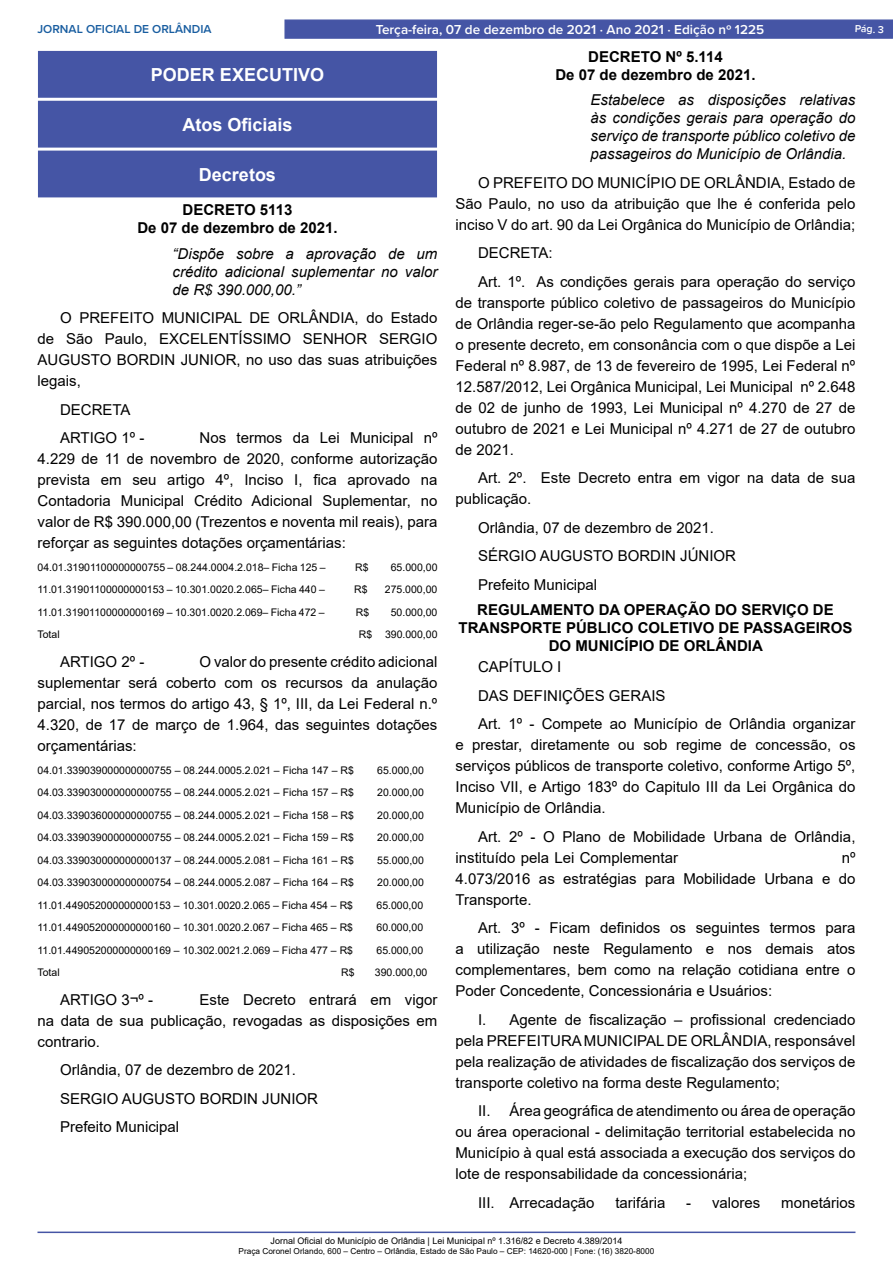
<style>
.page{position:relative;width:893px;height:1263px;background:#fff}
.page>*{position:absolute;margin:0;border:0;box-sizing:border-box;transform-origin:0 0}
.t1{font:700 18px "Arial";color:#fff}
._2_-_Corpo{font:15px/21px "Arial";color:#000;text-align:justify}
._3_-_Ementa{font:italic 15px/18px "Arial";color:#000;text-align:justify}
._1_-_Cabeçalho{font:700 15px/18px "Arial";color:#000;text-align:center}
.t2{font:600 13.5px "Proxima Nova";color:#fff}
.t3{font:600 12px "Proxima Nova";color:#185da0}
._8_-_Orçamento{font:10.5px "Arial";color:#000}
.t4{font:600 10.5px "Proxima Nova";color:#fff}
.t5{font:9px "Arial";color:#000}
.t6{font:8.25px "Arial";color:#000}
</style>
<div class="page">
<hr style="left:38px;top:1231px;width:817px;height:2px;background:#4555a5">
<div style="left:284px;top:19px;width:609px;height:20px;background:#4555a5;border:1px solid #4555a5"></div>
<div style="left:39px;top:51px;width:397px;height:46px;background:#4555a5"></div>
<div style="left:38px;top:51px;width:399px;height:47px;border:1px solid #4555a5"></div>
<div style="left:39px;top:101px;width:397px;height:46px;background:#4555a5"></div>
<div style="left:38px;top:101px;width:399px;height:47px;border:1px solid #4555a5"></div>
<div style="left:39px;top:151px;width:397px;height:46px;background:#4555a5"></div>
<p class="t3" style="left:38px;top:20px;width:176px">JORNAL OFICIAL DE ORLÂNDIA</p>
<p class="t2" style="left:376px;top:19px;width:390px">Terça-feira, 07 de dezembro de 2021 ⋅ Ano 2021 ⋅ Edição nº 1225</p>
<p class="t4" style="left:855px;top:21px;width:31px;rotate:2deg">Pág. 3</p>
<p class="t1" style="left:151px;top:62px;width:175px">PODER EXECUTIVO</p>
<p class="t1" style="left:182px;top:112px;width:112px">Atos Oficiais</p>
<p class="t1" style="left:199px;top:162px;width:79px">Decretos</p>
<p class="_1_-_Cabeçalho" style="left:183px;top:201px;width:111px">DECRETO 5113</p>
<p class="_1_-_Cabeçalho" style="left:137px;top:219px;width:202px">De 07 de dezembro de 2021.</p>
<p class="_3_-_Ementa" style="left:172px;top:245px;width:266px">“Dispõe sobre a aprovação de um crédito adicional suplementar no valor de R$ 390.000,00.”</p>
<p class="_2_-_Corpo" style="left:38px;top:308px;width:401px;text-indent:22px">O PREFEITO MUNICIPAL DE ORLÂNDIA, do Estado de São Paulo, EXCELENTÍSSIMO SENHOR SERGIO AUGUSTO BORDIN JUNIOR, no uso das suas atribuições legais,</p>
<p class="_2_-_Corpo" style="left:60px;top:399px;width:72px">DECRETA</p>
<p class="_2_-_Corpo" style="left:60px;top:428px;width:86px">ARTIGO 1º -</p>
<p class="_1_-_Cabeçalho" style="left:588px;top:48px;width:136px">DECRETO Nº 5.114</p>
<p class="_1_-_Cabeçalho" style="left:555px;top:66px;width:202px">De 07 de dezembro de 2021.</p>
<p class="_3_-_Ementa" style="left:590px;top:91px;width:266px">Estabelece as disposições relativas às condições gerais para operação do serviço de transporte público coletivo de passageiros do Município de Orlândia.</p>
<p class="_2_-_Corpo" style="left:455px;top:172px;width:401px;text-indent:22px">O PREFEITO DO MUNICÍPIO DE ORLÂNDIA, Estado de São Paulo, no uso da atribuição que lhe é conferida pelo inciso V do art. 90 da Lei Orgânica do Município de Orlândia;</p>
<p class="_2_-_Corpo" style="left:478px;top:242px;width:76px">DECRETA:</p>
<p class="_2_-_Corpo" style="left:455px;top:271px;width:401px;text-indent:22px">Art. 1º. As condições gerais para operação do serviço de transporte público coletivo de passageiros do Município de Orlândia reger-se-ão pelo Regulamento que acompanha o presente decreto, em consonância com o que dispõe a Lei Federal nº 8.987, de 13 de fevereiro de 1995, Lei Federal nº 12.587/2012, Lei Orgânica Municipal, Lei Municipal nº 2.648 de 02 de junho de 1993, Lei Municipal nº 4.270 de 27 de outubro de 2021 e Lei Municipal nº 4.271 de 27 de outubro de 2021.</p>
<p class="_2_-_Corpo" style="left:455px;top:467px;width:401px;text-indent:22px">Art. 2º. Este Decreto entra em vigor na data de sua publicação.</p>
<p class="_2_-_Corpo" style="left:478px;top:517px;width:237px">Orlândia, 07 de dezembro de 2021.</p>
<p class="_2_-_Corpo" style="left:478px;top:545px;width:260px">SÉRGIO AUGUSTO BORDIN JÚNIOR</p>
<p class="_2_-_Corpo" style="left:478px;top:574px;width:121px">Prefeito Municipal</p>
<p class="_1_-_Cabeçalho" style="left:458px;top:601px;width:395px">REGULAMENTO DA OPERAÇÃO DO SERVIÇO DE<br>TRANSPORTE PÚBLICO COLETIVO DE PASSAGEIROS<br>DO MUNICÍPIO DE ORLÂNDIA</p>
<p class="_2_-_Corpo" style="left:478px;top:656px;width:85px">CAPÍTULO I</p>
<p class="_2_-_Corpo" style="left:478px;top:685px;width:189px">DAS DEFINIÇÕES GERAIS</p>
<p class="_2_-_Corpo" style="left:455px;top:713px;width:401px;text-indent:22px">Art. 1º - Compete ao Município de Orlândia organizar e prestar, diretamente ou sob regime de concessão, os serviços públicos de transporte coletivo, conforme Artigo 5º, Inciso VII, e Artigo 183º do Capitulo III da Lei Orgânica do Município de Orlândia.</p>
<p class="_2_-_Corpo" style="left:455px;top:826px;width:401px;text-indent:22px">Art. 2º - O Plano de Mobilidade Urbana de Orlândia, instituído pela Lei Complementar</p>
<p class="_2_-_Corpo" style="left:38px;top:428px;width:401px;text-indent:162px">Nos termos da Lei Municipal nº 4.229 de 11 de novembro de 2020, conforme autorização prevista em seu artigo 4º, Inciso I, fica aprovado na Contadoria Municipal Crédito Adicional Suplementar, no valor de R$ 390.000,00 (Trezentos e noventa mil reais), para reforçar as seguintes dotações orçamentárias:</p>
<p class="_8_-_Orçamento" style="left:38px;top:560px;width:290px">04.01.31901100000000755 – 08.244.0004.2.018– Ficha 125 –</p>
<p class="_8_-_Orçamento" style="left:355px;top:560px;width:15px">R$</p>
<p class="_8_-_Orçamento" style="left:391px;top:560px;width:48px">65.000,00</p>
<p class="_8_-_Orçamento" style="left:38px;top:582px;width:289px">11.01.31901100000000153 – 10.301.0020.2.065– Ficha 440 –</p>
<p class="_8_-_Orçamento" style="left:354px;top:582px;width:15px">R$</p>
<p class="_8_-_Orçamento" style="left:385px;top:582px;width:54px">275.000,00</p>
<p class="_8_-_Orçamento" style="left:38px;top:605px;width:289px">11.01.31901100000000169 – 10.301.0020.2.069– Ficha 472 –</p>
<p class="_8_-_Orçamento" style="left:356px;top:605px;width:15px">R$</p>
<p class="_8_-_Orçamento" style="left:391px;top:605px;width:48px">50.000,00</p>
<p class="_8_-_Orçamento" style="left:38px;top:627px;width:24px">Total</p>
<p class="_8_-_Orçamento" style="left:359px;top:627px;width:80px">R$ 390.000,00</p>
<p class="_2_-_Corpo" style="left:60px;top:651px;width:86px">ARTIGO 2º -</p>
<p class="_2_-_Corpo" style="left:38px;top:651px;width:401px;text-indent:162px">O valor do presente crédito adicional suplementar será coberto com os recursos da anulação parcial, nos termos do artigo 43, § 1º, III, da Lei Federal n.º 4.320, de 17 de março de 1.964, das seguintes dotações orçamentárias:</p>
<p class="_8_-_Orçamento" style="left:38px;top:762px;width:318px">04.01.339039000000000755 – 08.244.0005.2.021 – Ficha 147 – R$</p>
<p class="_8_-_Orçamento" style="left:377px;top:762px;width:48px">65.000,00</p>
<p class="_8_-_Orçamento" style="left:38px;top:785px;width:318px">04.03.339030000000000755 – 08.244.0005.2.021 – Ficha 157 – R$</p>
<p class="_8_-_Orçamento" style="left:377px;top:785px;width:48px">20.000,00</p>
<p class="_8_-_Orçamento" style="left:38px;top:807px;width:318px">04.03.339036000000000755 – 08.244.0005.2.021 – Ficha 158 – R$</p>
<p class="_8_-_Orçamento" style="left:377px;top:807px;width:48px">20.000,00</p>
<p class="_8_-_Orçamento" style="left:38px;top:830px;width:318px">04.03.339039000000000755 – 08.244.0005.2.021 – Ficha 159 – R$</p>
<p class="_8_-_Orçamento" style="left:377px;top:830px;width:48px">20.000,00</p>
<p class="_8_-_Orçamento" style="left:38px;top:852px;width:318px">04.03.339030000000000137 – 08.244.0005.2.081 – Ficha 161 – R$</p>
<p class="_8_-_Orçamento" style="left:377px;top:852px;width:48px">55.000,00</p>
<p class="_8_-_Orçamento" style="left:38px;top:875px;width:318px">04.03.339030000000000754 – 08.244.0005.2.087 – Ficha 164 – R$</p>
<p class="_8_-_Orçamento" style="left:377px;top:875px;width:48px">20.000,00</p>
<p class="_8_-_Orçamento" style="left:38px;top:897px;width:317px">11.01.449052000000000153 – 10.301.0020.2.065 – Ficha 454 – R$</p>
<p class="_8_-_Orçamento" style="left:376px;top:897px;width:48px">65.000,00</p>
<p class="_8_-_Orçamento" style="left:38px;top:920px;width:317px">11.01.449052000000000160 – 10.301.0020.2.067 – Ficha 465 – R$</p>
<p class="_8_-_Orçamento" style="left:376px;top:920px;width:48px">60.000,00</p>
<p class="_8_-_Orçamento" style="left:38px;top:942px;width:317px">11.01.449052000000000169 – 10.302.0021.2.069 – Ficha 477 – R$</p>
<p class="_8_-_Orçamento" style="left:376px;top:942px;width:48px">65.000,00</p>
<p class="_8_-_Orçamento" style="left:38px;top:965px;width:24px">Total</p>
<p class="_8_-_Orçamento" style="left:341px;top:965px;width:15px">R$</p>
<p class="_8_-_Orçamento" style="left:375px;top:965px;width:54px">390.000,00</p>
<p class="_2_-_Corpo" style="left:60px;top:989px;width:95px">ARTIGO 3¬º -</p>
<p class="_2_-_Corpo" style="left:455px;top:847px;width:402px;text-indent:386px">nº 4.073/2016 as estratégias para Mobilidade Urbana e do Transporte.</p>
<p class="_2_-_Corpo" style="left:455px;top:917px;width:401px;text-indent:22px">Art. 3º - Ficam definidos os seguintes termos para a utilização neste Regulamento e nos demais atos complementares, bem como na relação cotidiana entre o Poder Concedente, Concessionária e Usuários:</p>
<p class="_2_-_Corpo" style="left:455px;top:1009px;width:401px;text-indent:22px">I. Agente de fiscalização – profissional credenciado pela PREFEITURA MUNICIPAL DE ORLÂNDIA, responsável pela realização de atividades de fiscalização dos serviços de transporte coletivo na forma deste Regulamento;</p>
<p class="_2_-_Corpo" style="left:455px;top:1100px;width:401px;text-indent:22px">II. Área geográfica de atendimento ou área de operação ou área operacional - delimitação territorial estabelecida no Município à qual está associada a execução dos serviços do lote de responsabilidade da concessionária;</p>
<p class="_2_-_Corpo" style="left:478px;top:1192px;width:118px">III. Arrecadação</p>
<p class="_2_-_Corpo" style="left:615px;top:1192px;width:52px">tarifária</p>
<p class="_2_-_Corpo" style="left:686px;top:1192px;width:76px">- valores</p>
<p class="_2_-_Corpo" style="left:781px;top:1192px;width:76px">monetários</p>
<p class="_2_-_Corpo" style="left:38px;top:989px;width:401px;text-indent:162px">Este Decreto entrará em vigor na data de sua publicação, revogadas as disposições em contrario.</p>
<p class="_2_-_Corpo" style="left:60px;top:1059px;width:237px">Orlândia, 07 de dezembro de 2021.</p>
<p class="_2_-_Corpo" style="left:60px;top:1088px;width:260px">SERGIO AUGUSTO BORDIN JUNIOR</p>
<p class="_2_-_Corpo" style="left:60px;top:1116px;width:121px">Prefeito Municipal</p>
<p class="t5" style="left:271px;top:1235px;width:353px">Jornal Oficial do Município de Orlândia | Lei Municipal nº 1.316/82 e Decreto 4.389/2014</p>
<p class="t6" style="left:239px;top:1245px;width:417px">Praça Coronel Orlando, 600 – Centro – Orlândia, Estado de São Paulo – CEP: 14620-000 | Fone: (16) 3820-8000</p>
</div>
